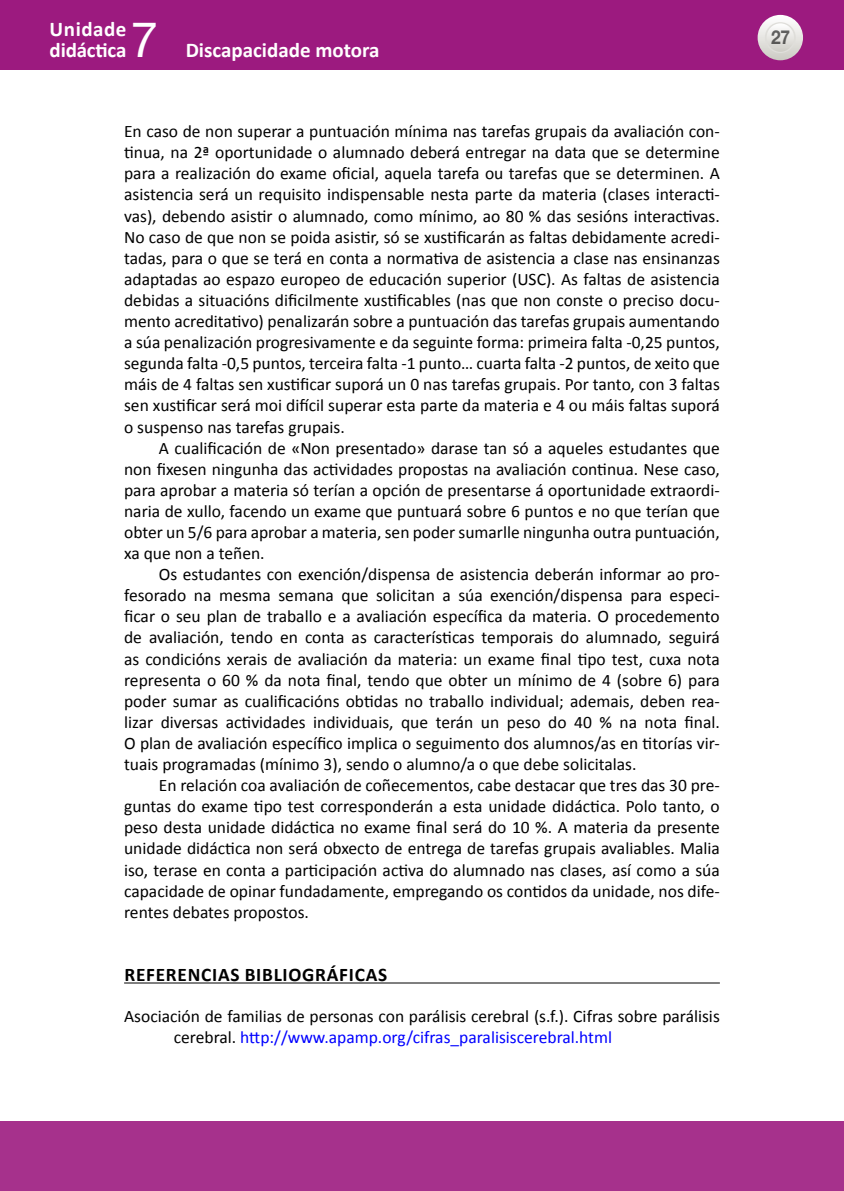
<style>
.page{position:relative;width:844px;height:1191px;background:#fff}
.page>*{position:absolute;margin:0;border:0;box-sizing:border-box;transform-origin:0 0}
.t1{font:49px "Helvetica Neue LT Std";color:#fff}
.t2{font:700 21px/21px "Calibri";color:#fff}
.t3{font:700 19.25px "Calibri";letter-spacing:.04em;color:#000}
.t4{font:700 19.25px "Helvetica Neue LT Std";color:#000;scale:.9 1}
.t5{font:17.5px/21.2px "Calibri";color:#000;text-align:justify}
.s1{color:#00f}
</style>
<div class="page">
<div style="left:0;top:0;width:843px;height:69px;background:#9c1a7f"></div>
<svg style="left:757px;top:15px;width:45px;height:45px"></svg>
<svg style="left:765px;top:23px;width:29px;height:29px"></svg>
<div style="left:764px;top:22px;width:31px;height:31px;border:1px solid #dfdeda;border-radius:50%"></div>
<div style="left:0;top:1121px;width:843px;height:70px;background:#a6318c"></div>
<hr style="left:124px;top:982px;width:595px;height:1px;background:#000">
<p class="t2" style="left:50px;top:18px;width:78px">Unidade didáctica</p>
<h1 class="t1" style="left:131px;top:11px;width:29px">7</h1>
<p class="t4" style="left:770px;top:26px;width:23px">27</p>
<p class="t2" style="left:186px;top:39px;width:195px">Discapacidade motora</p>
<p class="t5" style="left:124px;top:120px;width:597px">En caso de non superar a puntuación mínima nas tarefas grupais da avaliación con&shy;tinua, na 2ª oportunidade o alumnado deberá entregar na data que se determine para a realización do exame oficial, aquela tarefa ou tarefas que se determinen. A asistencia será un requisito indispensable nesta parte da materia (clases interacti&shy;vas), debendo asistir o alumnado, como mínimo, ao 80 % das sesións interactivas.<br>No caso de que non se poida asistir, só se xustificarán as faltas debidamente acredi&shy;tadas, para o que se terá en conta a normativa de asistencia a clase nas ensinanzas adaptadas ao espazo europeo de educación superior (USC). As faltas de asistencia debidas a situacións dificilmente xustificables (nas que non conste o preciso docu&shy;mento acreditativo) penalizarán sobre a puntuación das tarefas grupais aumentando a súa penalización progresivamente e da seguinte forma: primeira falta -0,25 puntos, segunda falta -0,5 puntos, terceira falta -1 punto… cuarta falta -2 puntos, de xeito que máis de 4 faltas sen xustificar suporá un 0 nas tarefas grupais. Por tanto, con 3 faltas sen xustificar será moi difícil superar esta parte da materia e 4 ou máis faltas suporá o suspenso nas tarefas grupais.</p>
<p class="t5" style="left:124px;top:436px;width:597px;text-indent:35px">A cualificación de «Non presentado» darase tan só a aqueles estudantes que non fixesen ningunha das actividades propostas na avaliación continua. Nese caso, para aprobar a materia só terían a opción de presentarse á oportunidade extraordi&shy;naria de xullo, facendo un exame que puntuará sobre 6 puntos e no que terían que obter un 5/6 para aprobar a materia, sen poder sumarlle ningunha outra puntuación, xa que non a teñen.</p>
<p class="t5" style="left:124px;top:563px;width:597px;text-indent:35px">Os estudantes con exención/dispensa de asistencia deberán informar ao pro&shy;fesorado na mesma semana que solicitan a súa exención/dispensa para especi&shy;ficar o seu plan de traballo e a avaliación específica da materia. O procedemento de avaliación, tendo en conta as características temporais do alumnado, seguirá as condicións xerais de avaliación da materia: un exame final tipo test, cuxa nota representa o 60 % da nota final, tendo que obter un mínimo de 4 (sobre 6) para poder sumar as cualificacións obtidas no traballo individual; ademais, deben rea&shy;lizar diversas actividades individuais, que terán un peso do 40 % na nota final.<br>O plan de avaliación específico implica o seguimento dos alumnos/as en titorías vir&shy;tuais programadas (mínimo 3), sendo o alumno/a o que debe solicitalas.</p>
<p class="t5" style="left:124px;top:774px;width:597px;text-indent:35px">En relación coa avaliación de coñecementos, cabe destacar que tres das 30 pre&shy;guntas do exame tipo test corresponderán a esta unidade didáctica. Polo tanto, o peso desta unidade didáctica no exame final será do 10 %. A materia da presente unidade didáctica non será obxecto de entrega de tarefas grupais avaliables. Malia iso, terase en conta a participación activa do alumnado nas clases, así como a súa capacidade de opinar fundadamente, empregando os contidos da unidade, nos dife&shy;rentes debates propostos.</p>
<p class="t3" style="left:124px;top:960px;width:264px">REFERENCIAS BIBLIOGRÁFICAS</p>
<p class="t5" style="left:174px;top:1004px;width:547px;text-indent:-50px">Asociación de familias de personas con parálisis cerebral (s.f.). Cifras sobre parálisis cerebral. <span class="s1">http://www.apamp.org/cifras_paralisiscerebral.html</span></p>
</div>
